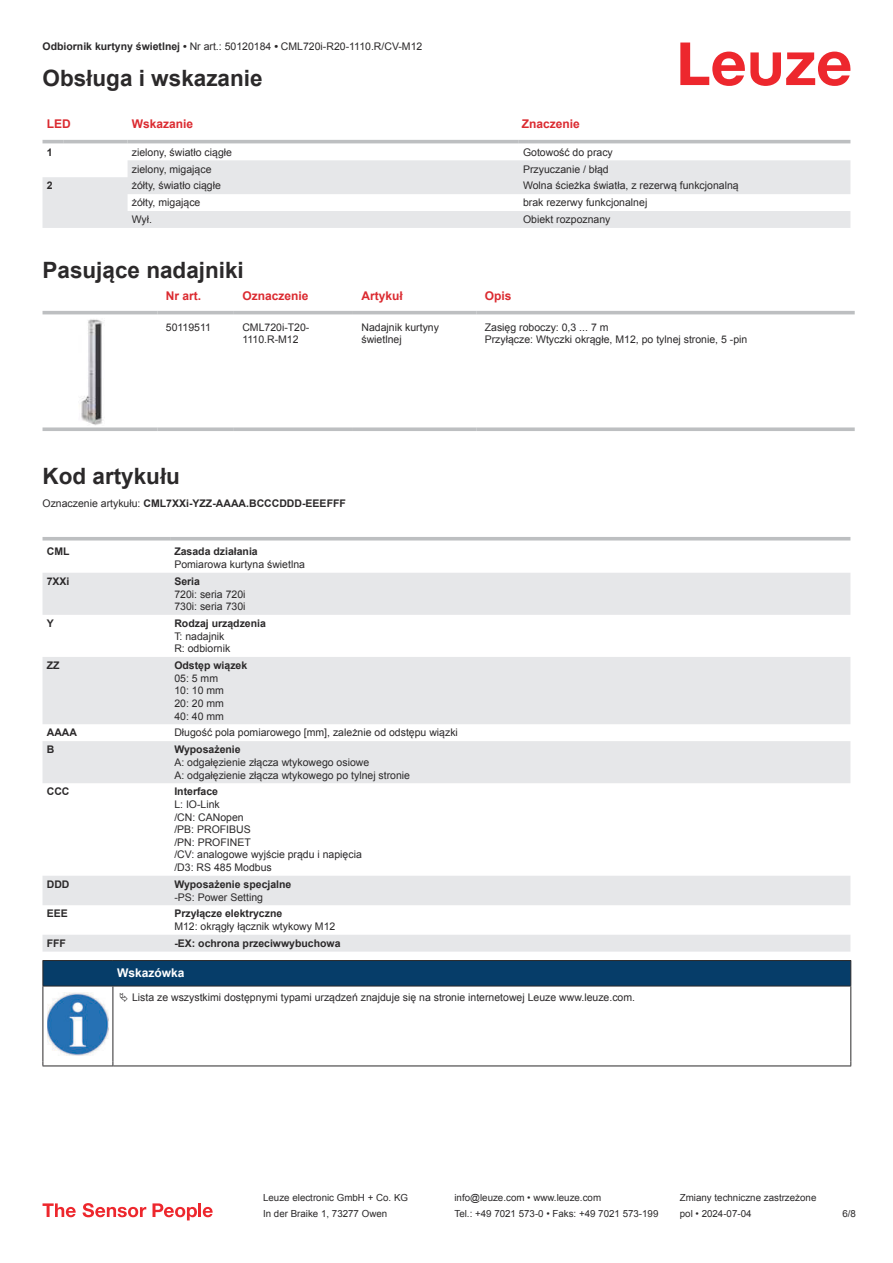
<style>
.page{position:relative;width:893px;height:1263px;background:#fff}
.page>*{position:absolute;margin:0;border:0;box-sizing:border-box;transform-origin:0 0}
.t1{font:700 22.5px "Arial";color:#2b292a}
.t2{font:700 12px "Arial";color:#db2a30}
.t3{font:700 12px "Arial";color:#fff}
.t4{font:10.5px/12.6px "Arial";color:#2b292a}
.t5{font:700 10.5px "Arial";color:#2b292a}
.t6{font:9.75px "Arial";color:#2b292a}
.s1{font-weight:700}
.s2{font-weight:400}
</style>
<div class="page">
<svg style="left:680px;top:43px;width:170px;height:43px"></svg>
<svg style="left:43px;top:143px;width:807px;height:1px"></svg>
<svg style="left:43px;top:160px;width:807px;height:68px;fill:#e6e7e9"></svg>
<hr style="left:43px;top:140px;width:21px;height:3px;background:#bdbfc1">
<hr style="left:64px;top:140px;width:64px;height:3px;background:#bdbfc1">
<hr style="left:128px;top:140px;width:391px;height:3px;background:#bdbfc1">
<hr style="left:519px;top:140px;width:331px;height:3px;background:#bdbfc1">
<svg style="left:43px;top:314px;width:812px;height:7px"></svg>
<hr style="left:43px;top:311px;width:114px;height:3px;background:#bdbfc1">
<hr style="left:157px;top:311px;width:77px;height:3px;background:#bdbfc1">
<hr style="left:234px;top:311px;width:119px;height:3px;background:#bdbfc1">
<hr style="left:353px;top:311px;width:123px;height:3px;background:#bdbfc1">
<hr style="left:476px;top:311px;width:379px;height:3px;background:#bdbfc1">
<svg style="left:43px;top:427px;width:114px;height:4px"></svg>
<svg style="left:157px;top:427px;width:77px;height:4px"></svg>
<svg style="left:234px;top:427px;width:119px;height:4px"></svg>
<svg style="left:353px;top:427px;width:123px;height:4px"></svg>
<svg style="left:476px;top:427px;width:379px;height:4px;background:#c4c6c8"></svg>
<img style="left:79px;top:319px;width:25px;height:106px">
<svg style="left:43px;top:573px;width:807px;height:379px;fill:#e6e7e9"></svg>
<hr style="left:43px;top:537px;width:127px;height:3px;background:#bdbfc1">
<hr style="left:170px;top:537px;width:680px;height:3px;background:#bdbfc1">
<svg style="left:43px;top:1203px;width:33px;height:14px"></svg>
<svg style="left:83px;top:1203px;width:63px;height:14px"></svg>
<svg style="left:153px;top:1203px;width:44px;height:17px"></svg>
<hr style="left:198px;top:1203px;width:3px;height:14px;background:#ed272d">
<svg style="left:203px;top:1207px;width:10px;height:10px"></svg>
<hr style="left:43px;top:986px;width:70px;height:1px;background:#2b292a">
<svg style="left:43px;top:960px;width:808px;height:26px;background:#083b65"></svg>
<hr style="left:113px;top:986px;width:738px;height:1px;background:#2b292a">
<hr style="left:43px;top:986px;width:1px;height:75px;background:#2b292a">
<hr style="left:113px;top:986px;width:1px;height:75px;background:#2b292a">
<hr style="left:850px;top:986px;width:1px;height:75px;background:#2b292a">
<hr style="left:43px;top:1065px;width:70px;height:1px;background:#2b292a">
<hr style="left:113px;top:1065px;width:738px;height:1px;background:#2b292a">
<img style="left:47px;top:992px;width:61px;height:63px">
<p class="t4" style="left:43px;top:41px;width:381px"><span class="s1">Odbiornik kurtyny świetlnej •</span> Nr art.: 50120184 <span class="s1">•</span> CML720i-R20-1110.R/CV-M12</p>
<h1 class="t1" style="left:43px;top:63px;width:222px">Obsługa i wskazanie</h1>
<p class="t2" style="left:47px;top:119px;width:25px">LED</p>
<p class="t2" style="left:132px;top:119px;width:63px">Wskazanie</p>
<p class="t2" style="left:522px;top:119px;width:60px">Znaczenie</p>
<p class="t5" style="left:47px;top:145px;width:7px">1</p>
<p class="t4" style="left:132px;top:146px;width:102px">zielony, światło ciągłe</p>
<p class="t4" style="left:523px;top:146px;width:91px">Gotowość do pracy</p>
<p class="t4" style="left:132px;top:162px;width:81px">zielony, migające</p>
<p class="t4" style="left:523px;top:162px;width:87px">Przyuczanie / błąd</p>
<p class="t5" style="left:47px;top:178px;width:7px">2</p>
<p class="t4" style="left:132px;top:179px;width:91px">żółty, światło ciągłe</p>
<p class="t4" style="left:523px;top:179px;width:217px">Wolna ścieżka światła, z rezerwą funkcjonalną</p>
<p class="t4" style="left:132px;top:196px;width:70px">żółty, migające</p>
<p class="t4" style="left:523px;top:196px;width:126px">brak rezerwy funkcjonalnej</p>
<p class="t4" style="left:132px;top:213px;width:22px">Wył.</p>
<p class="t4" style="left:523px;top:214px;width:89px">Obiekt rozpoznany</p>
<h1 class="t1" style="left:43px;top:254px;width:203px">Pasujące nadajniki</h1>
<p class="t2" style="left:166px;top:287px;width:37px">Nr art.</p>
<p class="t2" style="left:242px;top:291px;width:68px">Oznaczenie</p>
<p class="t2" style="left:361px;top:287px;width:43px">Artykuł</p>
<p class="t2" style="left:485px;top:291px;width:28px">Opis</p>
<p class="t4" style="left:166px;top:321px;width:47px">50119511</p>
<p class="t4" style="left:242px;top:322px;width:69px">CML720i-T20-<br>1110.R-M12</p>
<p class="t4" style="left:361px;top:321px;width:79px">Nadajnik kurtyny świetlnej</p>
<p class="t4" style="left:485px;top:321px;width:264px">Zasięg roboczy: 0,3 ... 7 m<br>Przyłącze: Wtyczki okrągłe, M12, po tylnej stronie, 5 -pin</p>
<h1 class="t1" style="left:43px;top:460px;width:139px">Kod artykułu</h1>
<p class="t5" style="left:43px;top:496px;width:305px"><span class="s2">Oznaczenie artykułu:</span> CML7XXi-YZZ-AAAA.BCCCDDD-EEEFFF</p>
<p class="t5" style="left:47px;top:548px;width:24px">CML</p>
<p class="t5" style="left:174px;top:544px;width:85px">Zasada działania</p>
<p class="t4" style="left:174px;top:558px;width:132px">Pomiarowa kurtyna świetlna</p>
<p class="t5" style="left:47px;top:577px;width:24px">7XXi</p>
<p class="t5" style="left:174px;top:577px;width:27px">Seria</p>
<p class="t4" style="left:174px;top:588px;width:73px">720i: seria 720i<br>730i: seria 730i</p>
<p class="t5" style="left:47px;top:619px;width:9px">Y</p>
<p class="t5" style="left:174px;top:616px;width:93px">Rodzaj urządzenia</p>
<p class="t4" style="left:174px;top:629px;width:58px">T: nadajnik<br>R: odbiornik</p>
<p class="t5" style="left:47px;top:661px;width:14px">ZZ</p>
<p class="t5" style="left:174px;top:658px;width:74px">Odstęp wiązek</p>
<p class="t4" style="left:174px;top:673px;width:51px">05: 5 mm<br>10: 10 mm<br>20: 20 mm<br>40: 40 mm</p>
<p class="t5" style="left:47px;top:729px;width:32px">AAAA</p>
<p class="t4" style="left:174px;top:726px;width:285px">Długość pola pomiarowego [mm], zależnie od odstępu wiązki</p>
<p class="t5" style="left:47px;top:746px;width:9px">B</p>
<p class="t5" style="left:174px;top:742px;width:68px">Wyposażenie</p>
<p class="t4" style="left:174px;top:756px;width:237px">A: odgałęzienie złącza wtykowego osiowe<br>A: odgałęzienie złącza wtykowego po tylnej stronie</p>
<p class="t5" style="left:47px;top:788px;width:24px">CCC</p>
<p class="t5" style="left:174px;top:788px;width:45px">Interface</p>
<p class="t4" style="left:174px;top:799px;width:189px">L: IO-Link<br>/CN: CANopen<br>/PB: PROFIBUS<br>/PN: PROFINET<br>/CV: analogowe wyjście prądu i napięcia /D3: RS 485 Modbus</p>
<p class="t5" style="left:47px;top:880px;width:24px">DDD</p>
<p class="t5" style="left:174px;top:877px;width:119px">Wyposażenie specjalne</p>
<p class="t4" style="left:174px;top:890px;width:90px">-PS: Power Setting</p>
<p class="t5" style="left:47px;top:910px;width:23px">EEE</p>
<p class="t5" style="left:174px;top:906px;width:109px">Przyłącze elektryczne</p>
<p class="t4" style="left:174px;top:920px;width:163px">M12: okrągły łącznik wtykowy M12</p>
<p class="t5" style="left:47px;top:939px;width:21px">FFF</p>
<p class="t5" style="left:174px;top:936px;width:168px">-EX: ochrona przeciwwybuchowa</p>
<p class="t3" style="left:117px;top:965px;width:69px">Wskazówka</p>
<p class="t4" style="left:132px;top:991px;width:505px">Lista ze wszystkimi dostępnymi typami urządzeń znajduje się na stronie internetowej Leuze www.leuze.com.</p>
<p class="t6" style="left:263px;top:1191px;width:146px">Leuze electronic GmbH + Co. KG</p>
<p class="t6" style="left:454px;top:1191px;width:148px">info@leuze.com • www.leuze.com</p>
<p class="t6" style="left:680px;top:1191px;width:138px">Zmiany techniczne zastrzeżone</p>
<p class="t6" style="left:263px;top:1207px;width:126px">In der Braike 1, 73277 Owen</p>
<p class="t6" style="left:454px;top:1207px;width:205px">Tel.: +49 7021 573-0 • Faks: +49 7021 573-199</p>
<p class="t6" style="left:680px;top:1207px;width:73px">pol • 2024-07-04</p>
<p class="t6" style="left:842px;top:1210px;width:15px">6 /8</p>
</div>
